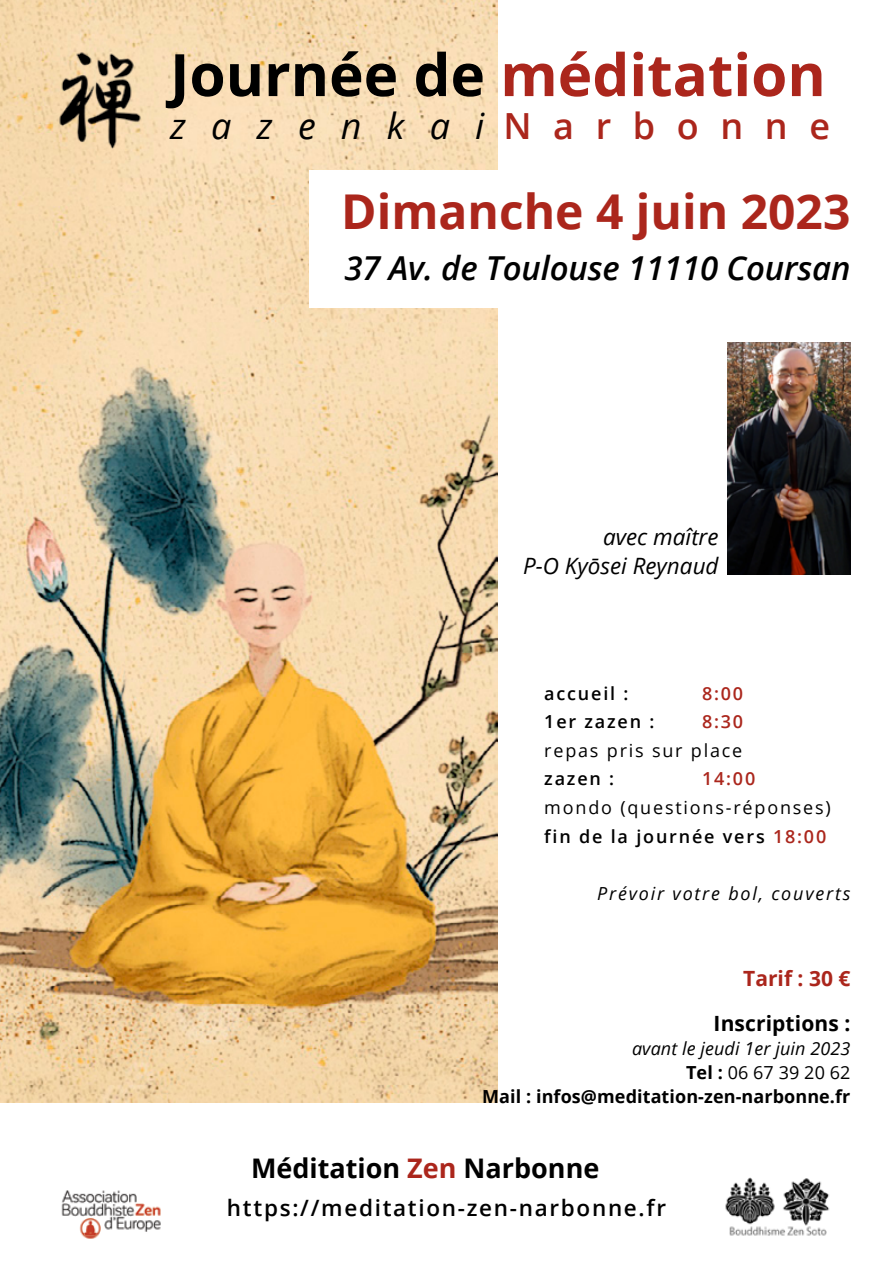
<style>
.page{position:relative;width:893px;height:1263px;background:#fff}
.page>*{position:absolute;margin:0;border:0;box-sizing:border-box;transform-origin:0 0}
.t1{font:700 58.5px "Open Sans";color:#ab261c}
.t2{font:700 48px "Open Sans";color:#ab261c}
.t3{font:italic 36px "Open Sans";color:#000}
.t4{font:italic 600 33px "Open Sans";letter-spacing:-.005em;color:#000}
.t5{font:700 27px "Open Sans";color:#000}
.t6{font:600 22.5px "Open Sans";letter-spacing:.075em;color:#000}
.t7{font:italic 22.5px/29.7px "Open Sans";color:#000;text-align:right}
.t8{font:700 21px "Open Sans";letter-spacing:.005em;color:#000}
.t9{font:700 21px "Open Sans";color:#ab261c}
.t10{font:700 18px/24px "Open Sans";letter-spacing:.005em;color:#000;text-align:right}
.t11{font:18px/28.8px "Open Sans";letter-spacing:.1em;color:#000}
.t12{font:italic 18px "Open Sans";letter-spacing:.1em;color:#000}
.t13{font:600 18px "Open Sans";letter-spacing:.1em;color:#000}
.t14{font:600 18px "Open Sans";letter-spacing:.1em;color:#ab261c}
.s1{color:#000}
.s2{font-weight:600;font-style:normal;color:#ab261c}
.s3{font-weight:600}
.s4{font-weight:600;color:#ab261c}
.s5{font-weight:400;font-style:italic}
.s6{font-weight:400}
.s7{color:#ab261c}
</style>
<div class="page">
<img style="left:0;top:0;width:497px;height:1103px">
<div style="left:309px;top:170px;width:584px;height:137px;background:#fff"></div>
<img style="left:725px;top:1177px;width:105px;height:59px">
<img style="left:59px;top:50px;width:82px;height:99px">
<img style="left:728px;top:342px;width:122px;height:233px">
<img style="left:61px;top:1190px;width:100px;height:49px">
<h1 class="t1" style="left:170px;top:34px;width:657px"><span class="s1">Journée de</span> méditation</h1>
<h3 class="t3" style="left:170px;top:102px;width:661px">z a z e n k a i <span class="s2">N a r b o n n e</span></h3>
<h2 class="t2" style="left:341px;top:178px;width:511px">Dimanche 4 juin 2023</h2>
<h3 class="t4" style="left:344px;top:245px;width:508px">37 Av. de Toulouse 11110 Coursan</h3>
<p class="t7" style="left:523px;top:521px;width:197px">avec maître<br>P-O Kyōsei Reynaud</p>
<p class="t13" style="left:544px;top:681px;width:86px">accueil :</p>
<p class="t14" style="left:702px;top:681px;width:43px">8:00</p>
<p class="t13" style="left:544px;top:709px;width:112px">1er zazen :</p>
<p class="t14" style="left:702px;top:709px;width:43px">8:30</p>
<p class="t11" style="left:544px;top:735px;width:200px">repas pris sur place</p>
<p class="t13" style="left:544px;top:766px;width:71px">zazen :</p>
<p class="t14" style="left:702px;top:766px;width:55px">14:00</p>
<p class="t11" style="left:544px;top:792px;width:288px">mondo (questions-réponses) <span class="s3">fin de la journée vers</span> <span class="s4">18:00</span></p>
<p class="t12" style="left:597px;top:881px;width:255px">Prévoir votre bol, couverts</p>
<p class="t9" style="left:743px;top:963px;width:109px">Tarif : 30 €</p>
<p class="t8" style="left:714px;top:1008px;width:138px">Inscriptions :</p>
<p class="t10" style="left:482px;top:1036px;width:370px"><span class="s5">avant le jeudi 1er juin 2023<br></span>Tel : <span class="s6">06 67 39 20 62<br></span>Mail : infos@meditation-zen-narbonne.fr</p>
<h3 class="t5" style="left:251px;top:1149px;width:350px">Méditation <span class="s7">Zen</span> Narbonne</h3>
<p class="t6" style="left:227px;top:1192px;width:441px">https://meditation-zen-narbonne.fr</p>
</div>
